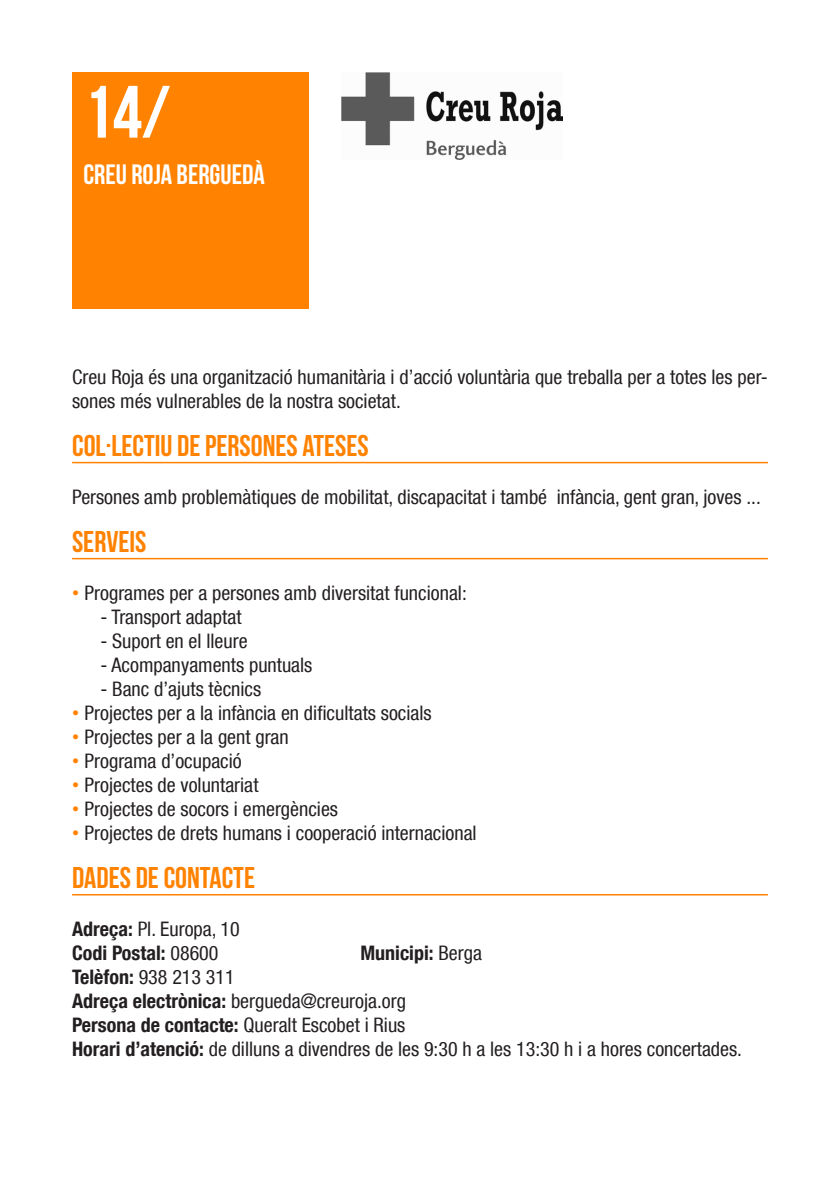
<style>
.page{position:relative;width:840px;height:1191px;background:#fff}
.page>*{position:absolute;margin:0;border:0;box-sizing:border-box;transform-origin:0 0}
.NUMEROS{font:74px "Bebas Neue";color:#fff}
.TITULOS{font:30px "Bebas Neue";color:#ff8200}
.t1{font:28px "Bebas Neue";color:#fff}
.t2{font:condensed 20px/24px "Helvetica Neue LT Com";color:#231f20}
.t3{font:700 condensed 20px "Helvetica Neue LT Com";color:#231f20}
.s1{font-family:"Arial";font-stretch:normal;color:#ff8200}
.s2{font-weight:700}
.s3{font-weight:400}
</style>
<div class="page">
<div style="left:72px;top:72px;width:236px;height:236px;background:#ff8200"></div>
<hr style="left:72px;top:462px;width:695px;height:1px;background:#ff8200">
<hr style="left:72px;top:558px;width:695px;height:1px;background:#ff8200">
<hr style="left:72px;top:894px;width:695px;height:1px;background:#ff8200">
<img style="left:341px;top:72px;width:221px;height:87px">
<p class="NUMEROS" style="left:83px;top:71px;width:88px">14/</p>
<p class="t1" style="left:83px;top:159px;width:183px">CREU ROJA BERGUEDÀ</p>
<p class="t2" style="left:72px;top:365px;width:697px">Creu Roja és una organització humanitària i d’acció voluntària que treballa per a totes les per&shy;sones més vulnerables de la nostra societat.</p>
<p class="TITULOS" style="left:72px;top:429px;width:298px">COL·LECTIU DE PERSONES ATESES</p>
<p class="t2" style="left:72px;top:485px;width:690px">Persones amb problemàtiques de mobilitat, discapacitat i també infància, gent gran, joves ...</p>
<p class="TITULOS" style="left:72px;top:525px;width:76px">SERVEIS</p>
<p class="t2" style="left:72px;top:581px;width:396px"><span class="s1">•</span> Programes per a persones amb diversitat funcional:</p>
<p class="t2" style="left:100px;top:605px;width:143px">- Transport adaptat</p>
<p class="t2" style="left:100px;top:629px;width:148px">- Suport en el lleure</p>
<p class="t2" style="left:100px;top:653px;width:213px">- Acompanyaments puntuals</p>
<p class="t2" style="left:100px;top:677px;width:162px">- Banc d’ajuts tècnics</p>
<p class="t2" style="left:72px;top:701px;width:361px"><span class="s1">•</span> Projectes per a la infància en dificultats socials</p>
<p class="t2" style="left:72px;top:725px;width:218px"><span class="s1">•</span> Projectes per a la gent gran</p>
<p class="t2" style="left:72px;top:749px;width:171px"><span class="s1">•</span> Programa d’ocupació</p>
<p class="t2" style="left:72px;top:773px;width:188px"><span class="s1">•</span> Projectes de voluntariat</p>
<p class="t2" style="left:72px;top:797px;width:267px"><span class="s1">•</span> Projectes de socors i emergències</p>
<p class="t2" style="left:72px;top:821px;width:406px"><span class="s1">•</span> Projectes de drets humans i cooperació internacional</p>
<p class="TITULOS" style="left:72px;top:861px;width:184px">DADES DE CONTACTE</p>
<p class="t2" style="left:72px;top:917px;width:169px"><span class="s2">Adreça:</span> Pl. Europa, 10</p>
<p class="t3" style="left:72px;top:941px;width:148px">Codi Postal: <span class="s3">08600</span></p>
<p class="t3" style="left:360px;top:941px;width:123px">Municipi: <span class="s3">Berga</span></p>
<p class="t2" style="left:72px;top:965px;width:164px"><span class="s2">Telèfon:</span> 938 213 311</p>
<p class="t2" style="left:72px;top:989px;width:335px"><span class="s2">Adreça electrònica:</span> bergueda@creuroja.org</p>
<p class="t2" style="left:72px;top:1013px;width:334px"><span class="s2">Persona de contacte:</span> Queralt Escobet i Rius</p>
<p class="t2" style="left:72px;top:1037px;width:671px"><span class="s2">Horari d’atenció:</span> de dilluns a divendres de les 9:30 h a les 13:30 h i a hores concertades.</p>
</div>
